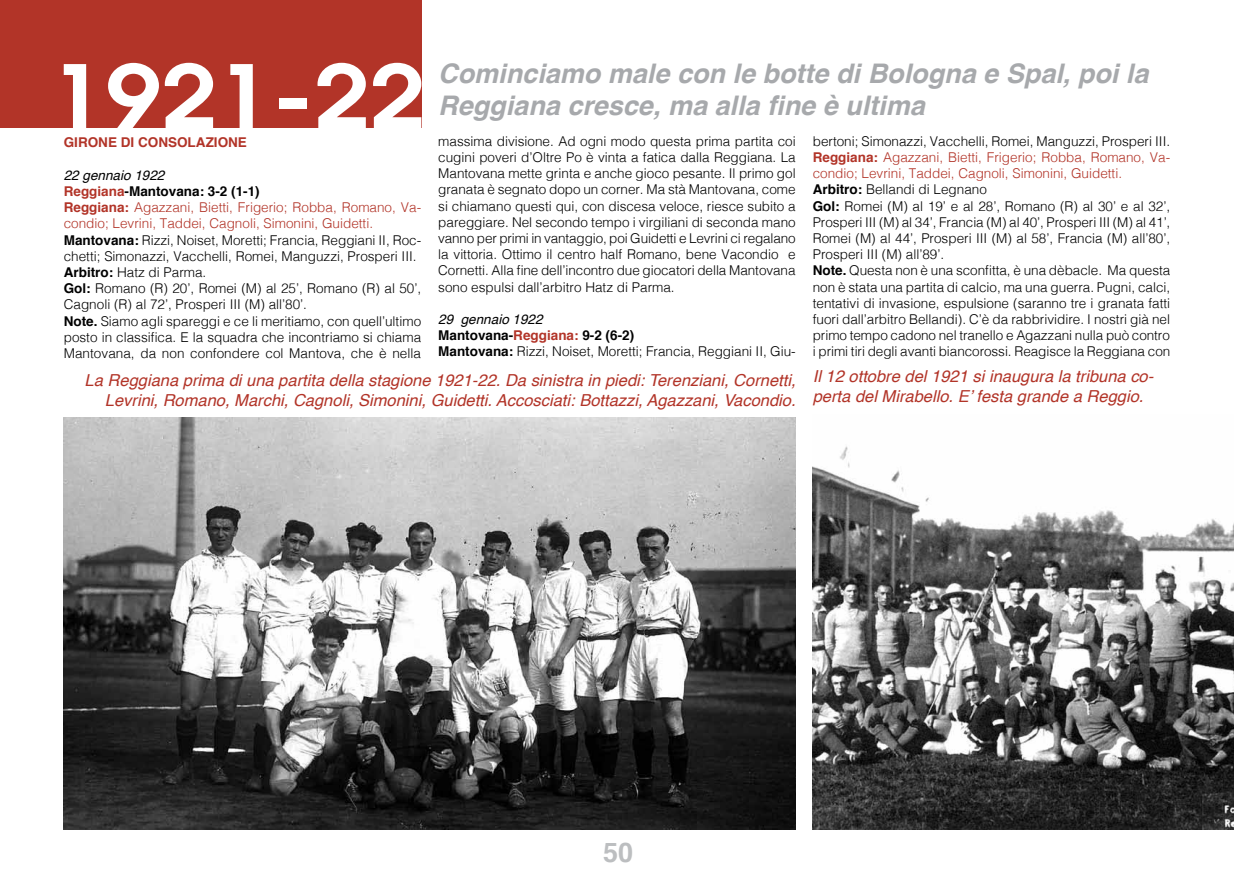
<style>
.page{position:relative;width:1234px;height:893px;background:#fff}
.page>*{position:absolute;margin:0;border:0;box-sizing:border-box;transform-origin:0 0}
.t1{font:600 86.55px "Avant Garde";color:#fff;scale:1.14 1}
.t2{font:italic 700 27px/32.4px "Helvetica";color:#a7a9ac}
.t3{font:700 27px "Helvetica";color:#bcbec0}
.t4{font:italic 16.5px/19.8px "Helvetica";color:#b23428;text-align:right}
.t5{font:300 13.5px/16.2px "Helvetica";color:#000}
.t6{font:700 13.5px "Helvetica";color:#b23428}
.s1{font-weight:700;color:#b23428}
.s2{color:#b23428}
.s3{font-weight:700}
.s4{font-weight:400;font-style:italic}
</style>
<div class="page">
<div style="left:0;top:0;width:421px;height:128px;background:#b23428"></div>
<img style="left:64px;top:418px;width:731px;height:411px">
<img style="left:812px;top:446px;width:421px;height:383px">
<h1 class="t1" style="left:50px;top:40px;width:330px">1921-22</h1>
<h2 class="t2" style="left:438px;top:57px;width:711px">Cominciamo male con le botte di Bologna e Spal, poi la<br>Reggiana cresce, ma alla fine è ultima</h2>
<p class="t5" style="left:812px;top:132px;width:359px">bertoni; Simonazzi, Vacchelli, Romei, Manguzzi, Prosperi III.<br><span class="s1">Reggiana:</span> <span class="s2">Agazzani, Bietti, Frigerio; Robba, Romano, Va&shy;condio; Levrini, Taddei, Cagnoli, Simonini, Guidetti.<br></span><span class="s3">Arbitro:</span> Bellandi di Legnano<br><span class="s3">Gol:</span> Romei (M) al 19’ e al 28’, Romano (R) al 30’ e al 32’, Prosperi III (M) al 34’, Francia (M) al 40’, Prosperi III (M) al 41’, Romei (M) al 44’, Prosperi III (M) al 58’, Francia (M) all’80’, Prosperi III (M) all’89’.<br><span class="s3">Note.</span> Questa non è una sconfitta, è una dèbacle. Ma questa non è stata una partita di calcio, ma una guerra. Pugni, calci, tentativi di invasione, espulsione (saranno tre i granata fatti fuori dall’arbitro Bellandi). C’è da rabbrividire. I nostri già nel primo tempo cadono nel tranello e Agazzani nulla può contro i primi tiri degli avanti biancorossi. Reagisce la Reggiana con</p>
<p class="t4" style="left:85px;top:371px;width:712px">La Reggiana prima di una partita della stagione 1921-22. Da sinistra in piedi: Terenziani, Cornetti,<br>Levrini, Romano, Marchi, Cagnoli, Simonini, Guidetti. Accosciati: Bottazzi, Agazzani, Vacondio.</p>
<p class="t5" style="left:438px;top:132px;width:359px;text-align:justify">massima divisione. Ad ogni modo questa prima partita coi cugini poveri d’Oltre Po è vinta a fatica dalla Reggiana. La Mantovana mette grinta e anche gioco pesante. Il primo gol granata è segnato dopo un corner. Ma stà Mantovana, come si chiamano questi qui, con discesa veloce, riesce subito a pareggiare. Nel secondo tempo i virgiliani di seconda mano vanno per primi in vantaggio, poi Guidetti e Levrini ci regalano la vittoria. Ottimo il centro half Romano, bene Vacondio e Cornetti. Alla fine dell’incontro due giocatori della Mantovana sono espulsi dall’arbitro Hatz di Parma.</p>
<p class="t5" style="left:438px;top:310px;width:358px"><span class="s4">29 gennaio 1922<br></span><span class="s3">Mantovana-</span><span class="s1">Reggiana:</span> <span class="s3">9-2 (6-2)<br>Mantovana:</span> Rizzi, Noiset, Moretti; Francia, Reggiani II, Giu-</p>
<p class="t6" style="left:64px;top:132px;width:20px">Girone</p>
<p class="t6" style="left:121px;top:132px;width:28px">di conso</p>
<p class="t6" style="left:188px;top:132px;width:36px">lazione</p>
<p class="t5" style="left:64px;top:166px;width:359px"><span class="s4">22 gennaio 1922<br></span><span class="s1">Reggiana</span><span class="s3">-Mantovana: 3-2 (1-1)<br></span><span class="s1">Reggiana:</span> <span class="s2">Agazzani, Bietti, Frigerio; Robba, Romano, Va&shy;condio; Levrini, Taddei, Cagnoli, Simonini, Guidetti.<br></span><span class="s3">Mantovana:</span> Rizzi, Noiset, Moretti; Francia, Reggiani II, Roc&shy;chetti; Simonazzi, Vacchelli, Romei, Manguzzi, Prosperi III.<br><span class="s3">Arbitro:</span> Hatz di Parma.<br><span class="s3">Gol:</span> Romano (R) 20’, Romei (M) al 25’, Romano (R) al 50’, Cagnoli (R) al 72’, Prosperi III (M) all’80’.<br><span class="s3">Note.</span> Siamo agli spareggi e ce li meritiamo, con quell’ultimo posto in classifica. E la squadra che incontriamo si chiama Mantovana, da non confondere col Mantova, che è nella</p>
<p class="t4" style="left:812px;top:366px;width:342px;text-align:left">Il 12 ottobre del 1921 si inaugura la tribuna co&shy;perta del Mirabello. E’ festa grande a Reggio.</p>
<h2 class="t3" style="left:603px;top:831px;width:32px">50</h2>
</div>
